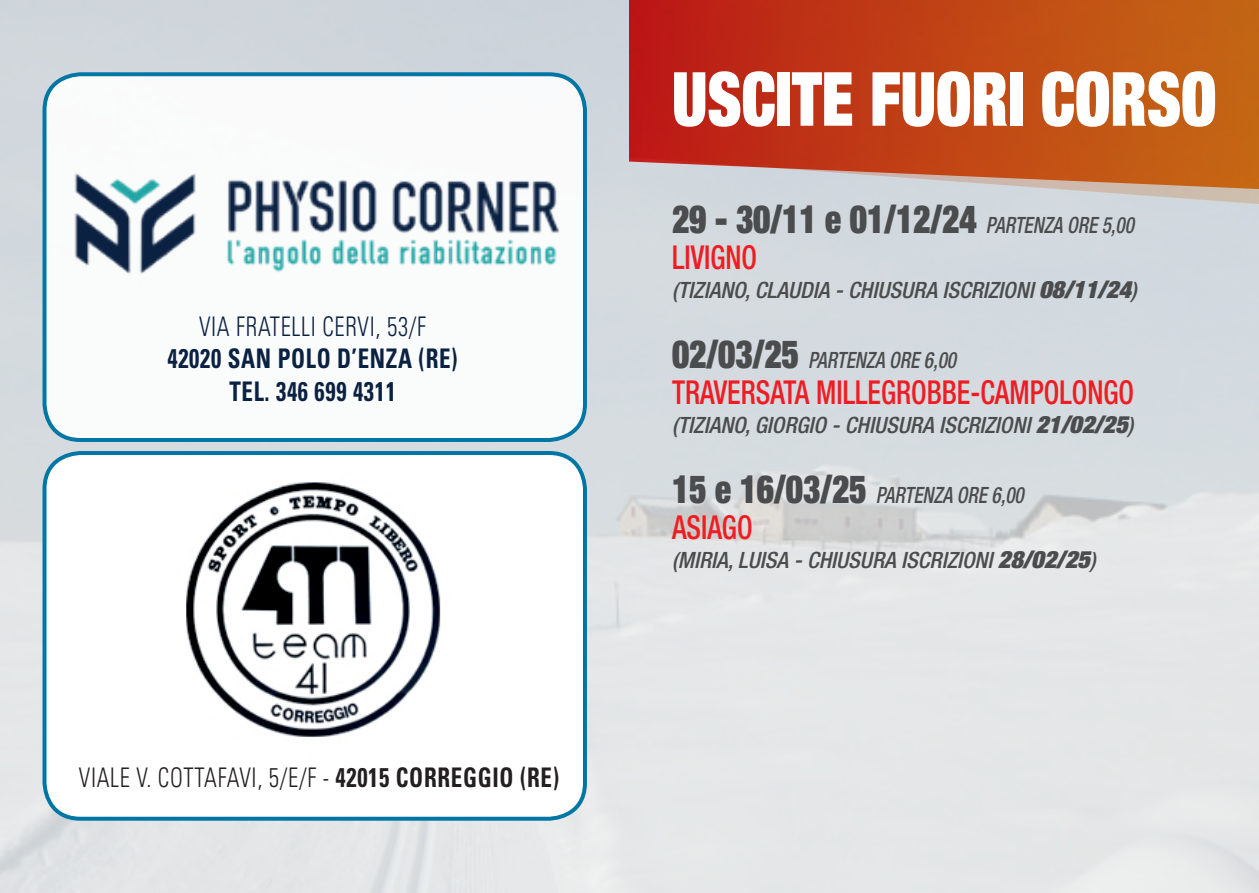
<style>
.page{position:relative;width:1259px;height:893px;background:#fff}
.page>*{position:absolute;margin:0;border:0;box-sizing:border-box;transform-origin:0 0}
.t1{font:900 condensed 74.7px "Helvetica Neue LT Std";color:#fff;scale:.85 1}
.t2{font:900 condensed 39px "Helvetica Neue LT Std";color:#4b4c4d;scale:.85 1}
.t3{font:500 condensed 33px "Helvetica Neue LT Std";color:#ee1d23;scale:.85 1}
.t4{font:300 condensed 27px "Univers LT Std";letter-spacing:.03em;color:#231f20;scale:.85 1}
.t5{font:700 condensed 27px/32.4px "Univers LT Std";letter-spacing:.03em;color:#0b2142;text-align:center;scale:.85 1}
.t6{font:300 condensed 27px "Univers LT Std";letter-spacing:.03em;color:#0b2142;scale:.85 1}
.t7{font:italic 500 condensed 22.5px "Helvetica Neue LT Std";color:#4b4c4d}
.t8{font:italic 500 condensed 22.5px "Helvetica Neue LT Std";color:#4b4c4d;scale:.85 1}
.s1{font-weight:700}
.s2{font-weight:500;font-style:italic;font-size:22.5px}
.s3{font-weight:900;font-size:24px}
.s4{font-weight:900;font-style:normal;font-size:39px}
</style>
<div class="page">
<img style="left:0;top:0;width:1259px;height:893px">
<svg style="left:629px;top:0;width:630px;height:209px;background:#c25934"></svg>
<div style="left:45px;top:74px;width:540px;height:366px;background:#fff;border-radius:36px"></div>
<img style="left:74px;top:173px;width:486px;height:101px">
<div style="left:43px;top:72px;width:544px;height:370px;border:4px solid #0076a5;border-radius:36px"></div>
<img style="left:45px;top:453px;width:540px;height:366px">
<div style="left:43px;top:451px;width:544px;height:370px;border:4px solid #0076a5;border-radius:36px"></div>
<p class="t6" style="left:199px;top:310px;width:269px">VIA FRATELLI CERVI, 53/F</p>
<p class="t5" style="left:168px;top:342px;width:343px">42020 SAN POLO D’ENZA (RE)<br>TEL. 346 699 4311</p>
<p class="t4" style="left:79px;top:761px;width:566px">VIALE V. COTTAFAVI, 5/E/F - <span class="s1">42015 CORREGGIO (RE)</span></p>
<h1 class="t1" style="left:672px;top:51px;width:642px">USCITE FUORI CORSO</h1>
<h2 class="t2" style="left:672px;top:194px;width:545px">29 - 30/11 e 01/12/24 <span class="s2">PARTENZA ORE 5,00</span></h2>
<h3 class="t3" style="left:672px;top:237px;width:102px">LIVIGNO</h3>
<p class="t7" style="left:672px;top:276px;width:466px">(TIZIANO, CLAUDIA - CHIUSURA ISCRIZIONI <span class="s3">08/11/24</span>)</p>
<p class="t8" style="left:672px;top:346px;width:336px"><span class="s4">02/03/25</span> PARTENZA ORE 6,00</p>
<h3 class="t3" style="left:672px;top:372px;width:545px">TRAVERSATA MILLEGROBBE-CAMPOLONGO</h3>
<p class="t7" style="left:672px;top:411px;width:463px">(TIZIANO, GIORGIO - CHIUSURA ISCRIZIONI <span class="s3">21/02/25</span>)</p>
<p class="t8" style="left:672px;top:481px;width:415px"><span class="s4">15 e 16/03/25</span> PARTENZA ORE 6,00</p>
<h3 class="t3" style="left:672px;top:507px;width:96px">ASIAGO</h3>
<p class="t7" style="left:672px;top:546px;width:425px">(MIRIA, LUISA - CHIUSURA ISCRIZIONI <span class="s3">28/02/25</span>)</p>
</div>
